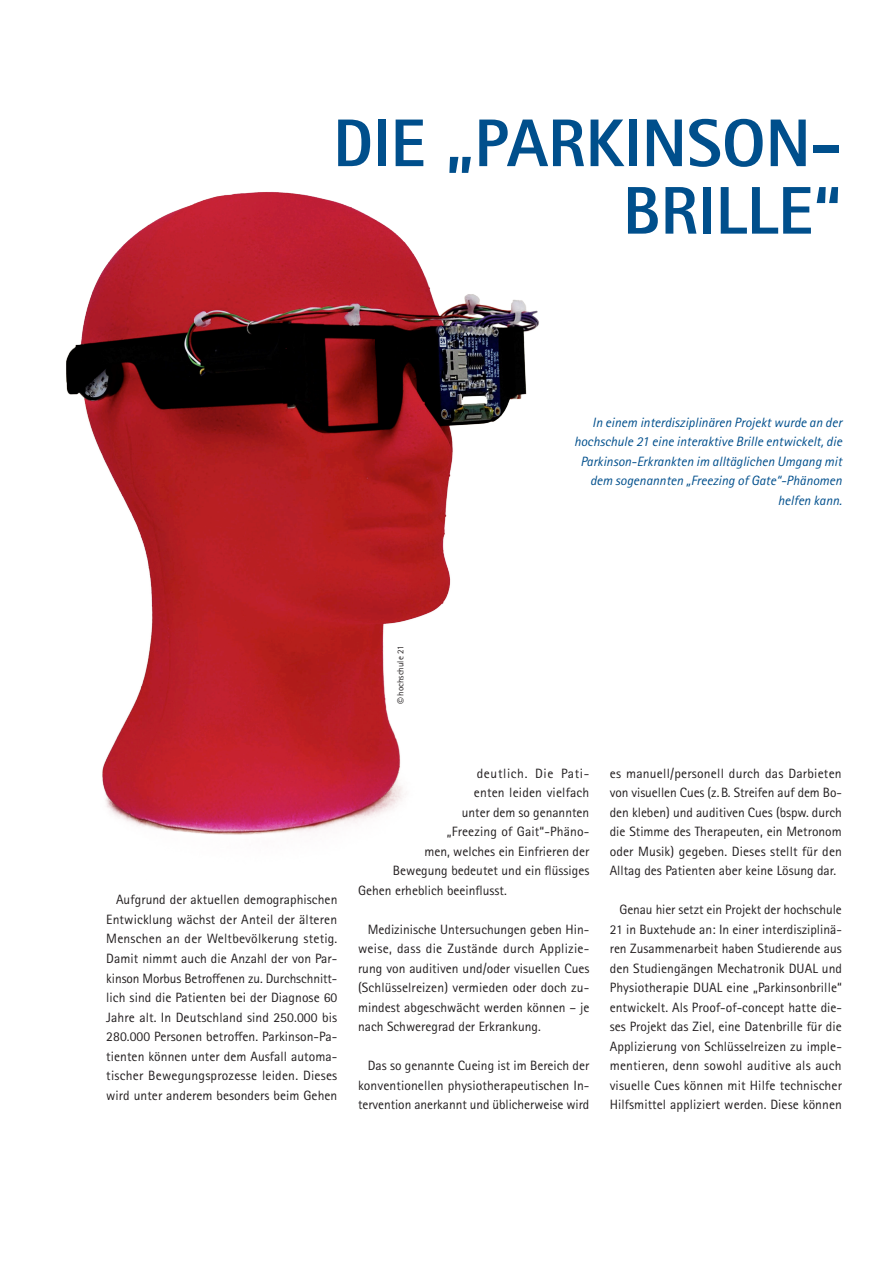
<style>
.page{position:relative;width:893px;height:1263px;background:#fff}
.page>*{position:absolute;margin:0;border:0;box-sizing:border-box;transform-origin:0 0}
.t1{font:800 67.5px/67.5px "Rotis Sans Serif W1 G";color:#004f8c;text-align:right}
.t2{font:13.5px/19.5px "Rotis Sans Serif W1 G";color:#231f20;text-align:justify}
.t3{font:italic 13.5px/19.5px "Rotis Sans Serif W1 G";color:#004f8c;text-align:right}
.t4{font:13.5px "Rotis Sans Serif W1 G";letter-spacing:.045em;color:#231f20}
.t5{font:9px "Rotis Sans Serif W1 G";color:#231f20}
.s1{font-size:13.5px}
</style>
<div class="page">
<img style="left:66px;top:192px;width:473px;height:643px">
<h1 class="t1" style="left:333px;top:109px;width:510px">DIE „PARKINSON-<br>BRILLE“</h1>
<p class="t3" style="left:574px;top:412px;width:269px">In einem interdisziplinären Projekt wurde an der hochschule 21 eine interaktive Brille entwickelt, die Parkinson-Erkrankten im alltäglichen Umgang mit dem sogenannten „Freezing of Gate“-Phänomen helfen kann.</p>
<p class="t5" style="left:395px;top:704px;width:60px;rotate:-90deg"><span class="s1">©</span>hochschule 21</p>
<p class="t2" style="left:106px;top:890px;width:233px;text-indent:10px">Aufgrund der aktuellen demographischen Entwicklung wächst der Anteil der älteren Menschen an der Weltbevölkerung stetig.<br>Damit nimmt auch die Anzahl der von Par&shy;kinson Morbus Betroffenen zu. Durchschnitt&shy;lich sind die Patienten bei der Diagnose 60<br>Jahre alt. In Deutschland sind 250.000 bis 280.000 Personen betroffen. Parkinson-Pa&shy;tienten können unter dem Ausfall automa&shy;tischer Bewegungsprozesse leiden. Dieses wird unter anderem besonders beim Gehen</p>
<p class="t4" style="left:477px;top:765px;width:114px">deutlich. Die Pati-</p>
<p class="t2" style="left:474px;top:783px;width:117px">enten leiden vielfach</p>
<p class="t2" style="left:462px;top:802px;width:129px">unter dem so genannten</p>
<p class="t2" style="left:447px;top:822px;width:144px">„Freezing of Gait“-Phäno-</p>
<p class="t2" style="left:424px;top:841px;width:166px">men, welches ein Einfrieren der</p>
<p class="t2" style="left:393px;top:861px;width:198px">Bewegung bedeutet und ein flüssiges</p>
<p class="t2" style="left:358px;top:880px;width:150px">Gehen erheblich beeinflusst.</p>
<p class="t2" style="left:358px;top:919px;width:233px;text-indent:10px">Medizinische Untersuchungen geben Hin&shy;weise, dass die Zustände durch Applizie&shy;rung von auditiven und/oder visuellen Cues (Schlüsselreizen) vermieden oder doch zu&shy;mindest abgeschwächt werden können – je nach Schweregrad der Erkrankung.</p>
<p class="t2" style="left:358px;top:1056px;width:233px;text-indent:10px">Das so genannte Cueing ist im Bereich der konventionellen physiotherapeutischen In&shy;tervention anerkannt und üblicherweise wird</p>
<p class="t2" style="left:610px;top:763px;width:234px">es manuell/personell durch das Darbieten von visuellen Cues (z.B. Streifen auf dem Bo&shy;den kleben) und auditiven Cues (bspw. durch die Stimme des Therapeuten, ein Metronom oder Musik) gegeben. Dieses stellt für den Alltag des Patienten aber keine Lösung dar.</p>
<p class="t2" style="left:610px;top:900px;width:234px;text-indent:10px">Genau hier setzt ein Projekt der hochschule 21 in Buxtehude an: In einer interdisziplinä&shy;ren Zusammenarbeit haben Studierende aus den Studiengängen Mechatronik DUAL und Physiotherapie DUAL eine „Parkinsonbrille“ entwickelt. Als Proof-of-concept hatte die&shy;ses Projekt das Ziel, eine Datenbrille für die Applizierung von Schlüsselreizen zu imple&shy;mentieren, denn sowohl auditive als auch visuelle Cues können mit Hilfe technischer Hilfsmittel appliziert werden. Diese können</p>
</div>
